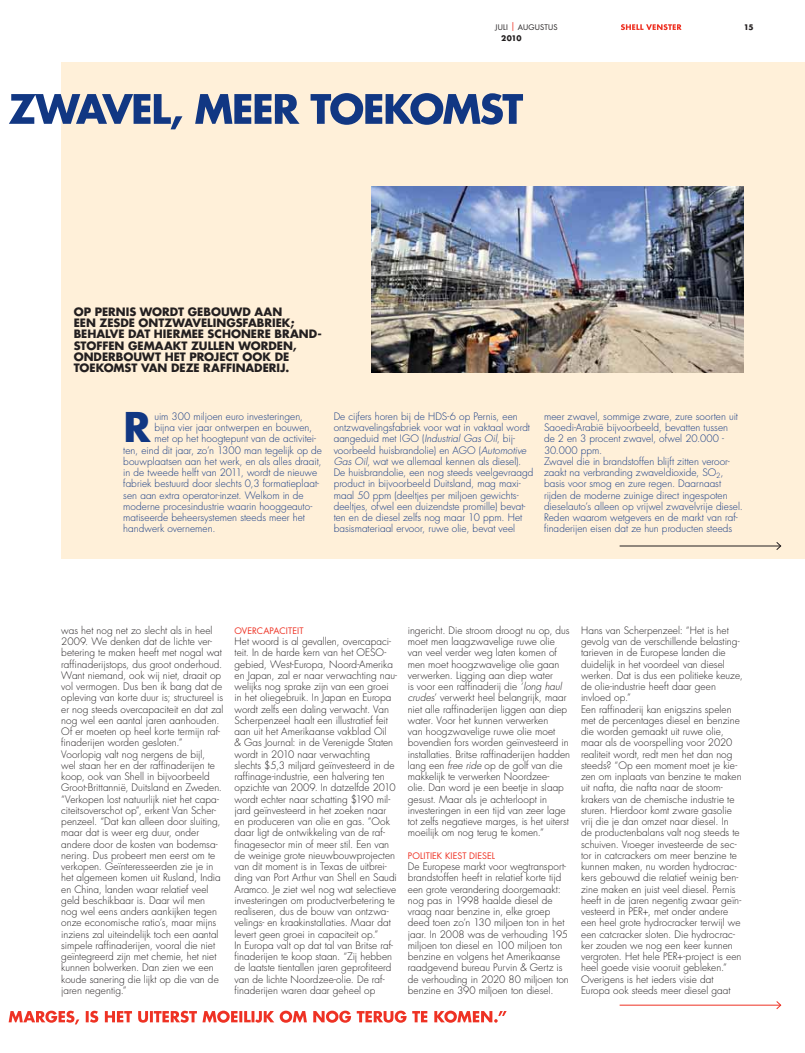
<style>
.page{position:relative;width:805px;height:1053px;background:#fff}
.page>*{position:absolute;margin:0;border:0;box-sizing:border-box;transform-origin:0 0}
.t1{font:700 39.88px "Futura";color:#113783}
.t2{font:700 11.25px/11.2px "Futura";color:#231f20}
.t3{font:300 10px/11.2px "Futura";color:#231f20}
.t4{font:300 10px/11.2px "Futura";letter-spacing:.005em;color:#113783}
.t5{font:8.75px "Futura";letter-spacing:.015em;color:#ee3224}
.t6{font:7.5px "Futura";letter-spacing:.025em;color:#231f20}
.t7{font:700 7.5px "Futura";letter-spacing:-.04em;color:#231f20}
.s1{font-size:8.75px;color:#ee3224}
.s2{font-style:italic}
</style>
<div class="page">
<svg style="left:621px;top:24px;width:60px;height:6px"></svg>
<div style="left:61px;top:62px;width:744px;height:496px;background:#fff0d9"></div>
<svg style="left:9px;top:93px;width:514px;height:36px"></svg>
<img style="left:371px;top:186px;width:372px;height:186px">
<svg style="left:8px;top:1010px;width:498px;height:14px"></svg>
<hr style="left:619px;top:1004px;width:161px;height:1px;background:#ee3224">
<svg style="left:776px;top:1001px;width:5px;height:8px"></svg>
<hr style="left:619px;top:545px;width:161px;height:1px;background:#231f20">
<svg style="left:776px;top:542px;width:5px;height:8px"></svg>
<p class="t6" style="left:495px;top:24px;width:64px">JULI <span class="s1">|</span> AUGUSTUS</p>
<p class="t7" style="left:743px;top:24px;width:11px">15</p>
<p class="t7" style="left:501px;top:35px;width:22px">2010</p>
<p class="t2" style="left:74px;top:307px;width:250px">OP PERNIS WORDT GEBOUWD AAN<br>EEN ZESDE ONTZWAVELINGSFABRIEK;<br>BEHALVE DAT HIERMEE SCHONERE BRAND-<br>STOFFEN GEMAAKT ZULLEN WORDEN,<br>ONDERBOUWT HET PROJECT OOK DE<br>TOEKOMST VAN DEZE RAFFINADERIJ.</p>
<h1 class="t1" style="left:123px;top:409px;width:29px">R</h1>
<p class="t4" style="left:154px;top:411px;width:150px">uim 300 miljoen euro investeringen,</p>
<p class="t4" style="left:154px;top:422px;width:159px">bijna vier jaar ontwerpen en bouwen,</p>
<p class="t4" style="left:154px;top:434px;width:163px">met op het hoogtepunt van de activitei-</p>
<p class="t4" style="left:123px;top:445px;width:200px">ten, eind dit jaar, zo’n 1300 man tegelijk op de</p>
<p class="t4" style="left:123px;top:456px;width:200px">bouwplaatsen aan het werk, en als alles draait,</p>
<p class="t4" style="left:123px;top:467px;width:195px">in de tweede helft van 2011, wordt de nieuwe</p>
<p class="t4" style="left:123px;top:479px;width:197px">fabriek bestuurd door slechts 0,3 formatieplaat-</p>
<p class="t4" style="left:123px;top:490px;width:182px">sen aan extra operator-inzet. Welkom in de</p>
<p class="t4" style="left:123px;top:501px;width:190px">moderne procesindustrie waarin hooggeauto-</p>
<p class="t4" style="left:123px;top:512px;width:183px">matiseerde beheersystemen steeds meer het</p>
<p class="t4" style="left:123px;top:524px;width:94px">handwerk overnemen.</p>
<p class="t4" style="left:334px;top:411px;width:201px">De cijfers horen bij de HDS-6 op Pernis, een ontzwavelingsfabriek voor wat in vaktaal wordt aangeduid met IGO (<span class="s2">Industrial Gas Oil</span>, bij&shy;voorbeeld huisbrandolie) en AGO (<span class="s2">Automotive Gas Oil</span>, wat we allemaal kennen als diesel).<br>De huisbrandolie, een nog steeds veelgevraagd product in bijvoorbeeld Duitsland, mag maxi&shy;maal 50 ppm (deeltjes per miljoen gewichts&shy;deeltjes, ofwel een duizendste promille) bevat&shy;ten en de diesel zelfs nog maar 10 ppm. Het basismateriaal ervoor, ruwe olie, bevat veel</p>
<p class="t4" style="left:544px;top:411px;width:200px">meer zwavel, sommige zware, zure soorten uit Saoedi-Arabië bijvoorbeeld, bevatten tussen<br>de 2 en 3 procent zwavel, ofwel 20.000 - 30.000 ppm.<br>Zwavel die in brandstoffen blijft zitten veroor&shy;zaakt na verbranding zwaveldioxide, SO<sub>2</sub>, basis voor smog en zure regen. Daarnaast rijden de moderne zuinige direct ingespoten dieselauto’s alleen op vrijwel zwavelvrije diesel.<br>Reden waarom wetgevers en de markt van raf&shy;finaderijen eisen dat ze hun producten steeds</p>
<p class="t3" style="left:61px;top:625px;width:164px">was het nog net zo slecht als in heel 2009. We denken dat de lichte ver&shy;betering te maken heeft met nogal wat raffinaderijstops, dus groot onderhoud.<br>Want niemand, ook wij niet, draait op vol vermogen. Dus ben ik bang dat de opleving van korte duur is; structureel is er nog steeds overcapaciteit en dat zal nog wel een aantal jaren aanhouden.<br>Of er moeten op heel korte termijn raf&shy;finaderijen worden gesloten.” Voorlopig valt nog nergens de bijl,<br>wel staan her en der raffinaderijen te koop, ook van Shell in bijvoorbeeld Groot-Brittannië, Duitsland en Zweden. “Verkopen lost natuurlijk niet het capa&shy;citeitsoverschot op”, erkent Van Scher&shy;penzeel. “Dat kan alleen door sluiting, maar dat is weer erg duur, onder andere door de kosten van bodemsa&shy;nering. Dus probeert men eerst om te verkopen. Geïnteresseerden zie je in het algemeen komen uit Rusland, India en China, landen waar relatief veel geld beschikbaar is. Daar wil men nog wel eens anders aankijken tegen onze economische ratio’s, maar mijns inziens zal uiteindelijk toch een aantal simpele raffinaderijen, vooral die niet geïntegreerd zijn met chemie, het niet kunnen bolwerken. Dan zien we een koude sanering die lijkt op die van de jaren negentig.”</p>
<p class="t5" style="left:234px;top:626px;width:70px">OVERCAPACITEIT</p>
<p class="t3" style="left:234px;top:636px;width:164px">Het woord is al gevallen, overcapaci&shy;teit. In de harde kern van het OESO&shy;gebied, West-Europa, Noord-Amerika en Japan, zal er naar verwachting nau&shy;welijks nog sprake zijn van een groei in het oliegebruik. In Japan en Europa wordt zelfs een daling verwacht. Van Scherpenzeel haalt een illustratief feit aan uit het Amerikaanse vakblad Oil<br>&amp; Gas Journal: in de Verenigde Staten wordt in 2010 naar verwachting slechts $5,3 miljard geïnvesteerd in de raffinage-industrie, een halvering ten opzichte van 2009. In datzelfde 2010 wordt echter naar schatting $190 mil&shy;jard geïnvesteerd in het zoeken naar en produceren van olie en gas. ”Ook daar ligt de ontwikkeling van de raf&shy;finagesector min of meer stil. Een van de weinige grote nieuwbouwprojecten van dit moment is in Texas de uitbrei&shy;ding van Port Arthur van Shell en Saudi Aramco. Je ziet wel nog wat selectieve investeringen om productverbetering te realiseren, dus de bouw van ontzwa&shy;velings- en kraakinstallaties. Maar dat levert geen groei in capaciteit op.”<br>In Europa valt op dat tal van Britse raf&shy;finaderijen te koop staan. “Zij hebben de laatste tientallen jaren geprofiteerd van de lichte Noordzee-olie. De raf&shy;finaderijen waren daar geheel op</p>
<p class="t3" style="left:408px;top:625px;width:164px">ingericht. Die stroom droogt nu op, dus moet men laagzwavelige ruwe olie van veel verder weg laten komen of men moet hoogzwavelige olie gaan verwerken. Ligging aan diep water<br>is voor een raffinaderij die <span class="s2">‘long haul crudes</span>’ verwerkt heel belangrijk, maar niet alle raffinaderijen liggen aan diep water. Voor het kunnen verwerken<br>van hoogzwavelige ruwe olie moet bovendien fors worden geïnvesteerd in installaties. Britse raffinaderijen hadden lang een <span class="s2">free ride</span> op de golf van die makkelijk te verwerken Noordzee-<br>olie. Dan word je een beetje in slaap gesust. Maar als je achterloopt in investeringen in een tijd van zeer lage tot zelfs negatieve marges, is het uiterst moeilijk om nog terug te komen.”</p>
<p class="t5" style="left:408px;top:851px;width:89px">POLITIEK KIEST DIESEL</p>
<p class="t3" style="left:408px;top:861px;width:162px">De Europese markt voor wegtransport&shy;brandstoffen heeft in relatief korte tijd een grote verandering doorgemaakt: nog pas in 1998 haalde diesel de vraag naar benzine in, elke groep deed toen zo’n 130 miljoen ton in het jaar. In 2008 was de verhouding 195 miljoen ton diesel en 100 miljoen ton benzine en volgens het Amerikaanse raadgevend bureau Purvin &amp; Gertz is de verhouding in 2020 80 miljoen ton benzine en 390 miljoen ton diesel.</p>
<p class="t3" style="left:581px;top:625px;width:163px">Hans van Scherpenzeel: “Het is het gevolg van de verschillende belasting&shy;tarieven in de Europese landen die duidelijk in het voordeel van diesel werken. Dat is dus een politieke keuze, de olie-industrie heeft daar geen invloed op.”<br>Een raffinaderij kan enigszins spelen met de percentages diesel en benzine die worden gemaakt uit ruwe olie, maar als de voorspelling voor 2020 realiteit wordt, redt men het dan nog steeds? “Op een moment moet je kie&shy;zen om inplaats van benzine te maken uit nafta, die nafta naar de stoom&shy;krakers van de chemische industrie te sturen. Hierdoor komt zware gasolie vrij die je dan omzet naar diesel. In<br>de productenbalans valt nog steeds te schuiven. Vroeger investeerde de sec&shy;tor in catcrackers om meer benzine te kunnen maken, nu worden hydrocrac&shy;kers gebouwd die relatief weinig ben&shy;zine maken en juist veel diesel. Pernis heeft in de jaren negentig zwaar geïn&shy;vesteerd in PER+, met onder andere een heel grote hydrocracker terwijl we een catcracker sloten. Die hydrocrac&shy;ker zouden we nog een keer kunnen vergroten. Het hele PER+-project is een heel goede visie vooruit gebleken.” Overigens is het ieders visie dat Europa ook steeds meer diesel gaat</p>
</div>
